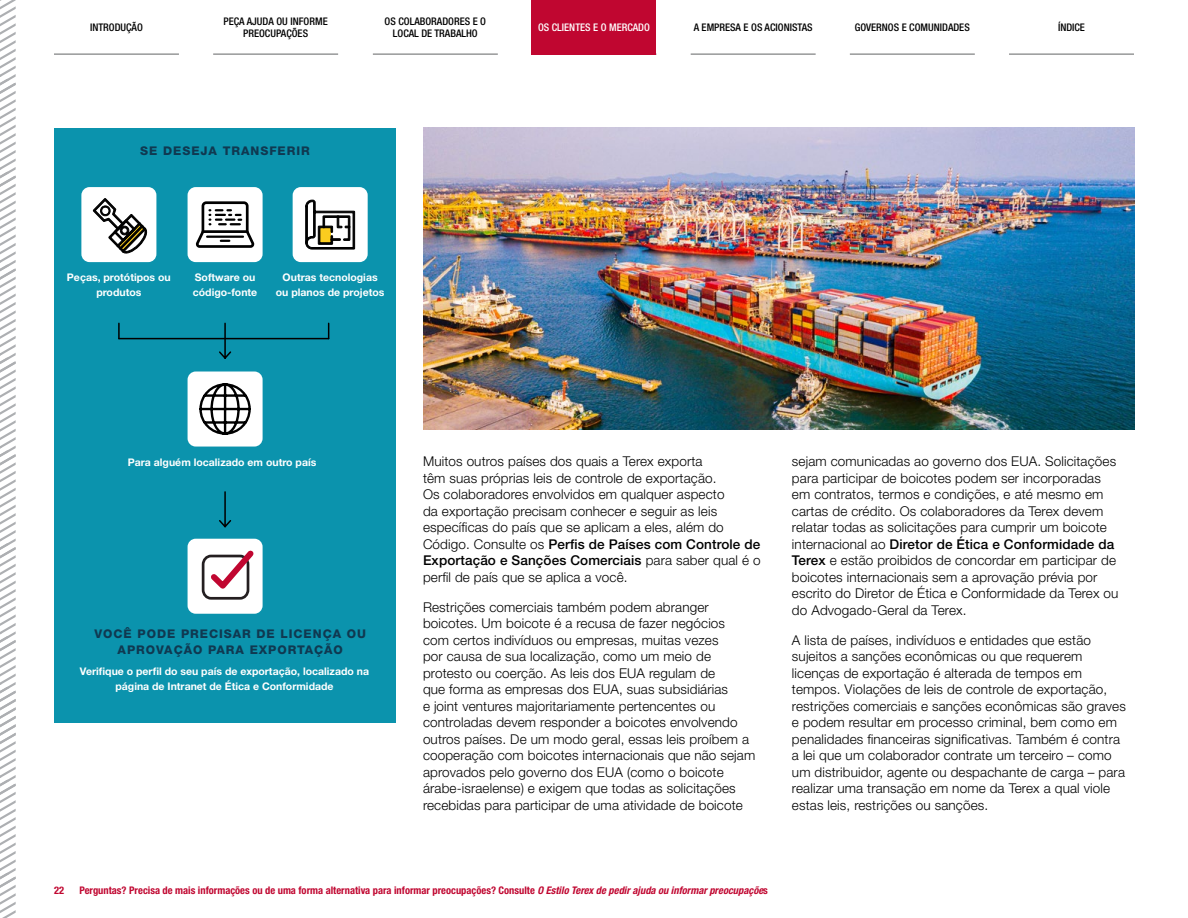
<style>
.page{position:relative;width:1188px;height:918px;background:#fff}
.page>*{position:absolute;margin:0;border:0;box-sizing:border-box;transform-origin:0 0}
.t1{font:300 13.5px/16.5px "Helvetica Neue LT Std";letter-spacing:.01em;color:#000}
.t2{font:800 12px/16.5px "Helvetica Neue LT Std";letter-spacing:.08em;color:#103951;text-align:center}
.t3{font:700 10.5px/15px "Helvetica Neue LT Std";color:#fff;text-align:center}
.t4{font:700 condensed 10.5px "Helvetica Neue LT Std";color:#c00630}
.t5{font:500 condensed 10.5px/12px "Helvetica Neue LT Std";color:#000;text-align:center}
.t6{font:500 condensed 10.5px "Helvetica Neue LT Std";color:#fff}
.s1{font-weight:500}
.s2{font-style:italic}
</style>
<div class="page">
<div style="left:54px;top:128px;width:342px;height:594px;background:#0b93ad"></div>
<div style="left:81px;top:187px;width:75px;height:75px;background:#fff;border-radius:8px"></div>
<svg style="left:92px;top:198px;width:56px;height:56px"></svg>
<img style="left:423px;top:127px;width:711px;height:303px">
<div style="left:188px;top:187px;width:75px;height:75px;background:#fff;border-radius:8px"></div>
<div style="left:293px;top:187px;width:75px;height:75px;background:#fff;border-radius:8px"></div>
<svg style="left:196px;top:201px;width:57px;height:47px"></svg>
<svg style="left:305px;top:199px;width:50px;height:51px"></svg>
<div style="left:188px;top:372px;width:75px;height:75px;background:#fff;border-radius:8px"></div>
<svg style="left:199px;top:383px;width:52px;height:52px"></svg>
<div style="left:188px;top:539px;width:75px;height:75px;background:#fff;border-radius:8px"></div>
<div style="left:202px;top:555px;width:47px;height:45px;border:3px solid #241f21;border-radius:8px"></div>
<svg style="left:205px;top:550px;width:49px;height:44px"></svg>
<svg style="left:218px;top:322px;width:15px;height:37px"></svg>
<svg style="left:219px;top:491px;width:13px;height:37px"></svg>
<svg style="left:118px;top:323px;width:2px;height:16px"></svg>
<hr style="left:119px;top:338px;width:210px;height:1px;background:#000">
<svg style="left:328px;top:323px;width:1px;height:15px"></svg>
<hr style="left:213px;top:54px;width:125px;height:1px;background:#636466">
<hr style="left:54px;top:54px;width:125px;height:1px;background:#636466">
<hr style="left:691px;top:54px;width:125px;height:1px;background:#636466">
<hr style="left:1009px;top:54px;width:125px;height:1px;background:#636466">
<hr style="left:850px;top:54px;width:125px;height:1px;background:#636466">
<hr style="left:373px;top:54px;width:125px;height:1px;background:#636466">
<svg style="left:0;top:0;width:16px;height:918px"></svg>
<div style="left:532px;top:0;width:124px;height:55px;background:#c00630"></div>
<p class="t5" style="left:224px;top:15px;width:106px">PEÇA AJUDA OU INFORME<br>PREOCUPAÇÕES</p>
<p class="t5" style="left:385px;top:15px;width:103px">OS COLABORADORES E O<br>LOCAL DE TRABALHO</p>
<p class="t5" style="left:90px;top:21px;width:54px">INTRODUÇÃO</p>
<p class="t5" style="left:694px;top:21px;width:121px">A EMPRESA E OS ACIONISTAS</p>
<p class="t5" style="left:855px;top:21px;width:116px">GOVERNOS E COMUNIDADES</p>
<p class="t5" style="left:1058px;top:21px;width:29px">ÍNDICE</p>
<p class="t6" style="left:538px;top:21px;width:113px">OS CLIENTES E O MERCADO</p>
<p class="t2" style="left:140px;top:143px;width:171px">SE DESEJA TRANSFERIR</p>
<p class="t3" style="left:67px;top:270px;width:105px">Peças, protótipos ou produtos</p>
<p class="t3" style="left:193px;top:270px;width:66px;text-align:left">Software ou código-fonte</p>
<p class="t3" style="left:276px;top:270px;width:110px">Outras tecnologias ou planos de projetos</p>
<p class="t3" style="left:128px;top:454px;width:190px">Para alguém localizado em outro país</p>
<p class="t2" style="left:95px;top:625px;width:273px">VOCÊ PODE PRECISAR DE LICENÇA OU<br>APROVAÇÃO PARA EXPORTAÇÃO</p>
<p class="t3" style="left:80px;top:663px;width:291px">Verifique o perfil do seu país de exportação, localizado na página de Intranet de Ética e Conformidade</p>
<p class="t1" style="left:423px;top:453px;width:339px">Muitos outros países dos quais a Terex exporta<br>têm suas próprias leis de controle de exportação.<br>Os colaboradores envolvidos em qualquer aspecto<br>da exportação precisam conhecer e seguir as leis específicas do país que se aplicam a eles, além do Código. Consulte os <span class="s1">Perfis de Países com Controle de Exportação e Sanções Comerciais</span> para saber qual é o perfil de país que se aplica a você.</p>
<p class="t1" style="left:423px;top:598px;width:334px">Restrições comerciais também podem abranger boicotes. Um boicote é a recusa de fazer negócios<br>com certos indivíduos ou empresas, muitas vezes<br>por causa de sua localização, como um meio de protesto ou coerção. As leis dos EUA regulam de<br>que forma as empresas dos EUA, suas subsidiárias<br>e joint ventures majoritariamente pertencentes ou controladas devem responder a boicotes envolvendo outros países. De um modo geral, essas leis proíbem a cooperação com boicotes internacionais que não sejam aprovados pelo governo dos EUA (como o boicote árabe-israelense) e exigem que todas as solicitações recebidas para participar de uma atividade de boicote</p>
<p class="t1" style="left:792px;top:453px;width:328px">sejam comunicadas ao governo dos EUA. Solicitações para participar de boicotes podem ser incorporadas em contratos, termos e condições, e até mesmo em cartas de crédito. Os colaboradores da Terex devem relatar todas as solicitações para cumprir um boicote internacional ao <span class="s1">Diretor de Ética e Conformidade da Terex</span> e estão proibidos de concordar em participar de boicotes internacionais sem a aprovação prévia por escrito do Diretor de Ética e Conformidade da Terex ou do Advogado-Geral da Terex.</p>
<p class="t1" style="left:792px;top:631px;width:335px">A lista de países, indivíduos e entidades que estão sujeitos a sanções econômicas ou que requerem licenças de exportação é alterada de tempos em tempos. Violações de leis de controle de exportação, restrições comerciais e sanções econômicas são graves e podem resultar em processo criminal, bem como em penalidades financeiras significativas. Também é contra a lei que um colaborador contrate um terceiro – como um distribuidor, agente ou despachante de carga – para realizar uma transação em nome da Terex a qual viole estas leis, restrições ou sanções.</p>
<p class="t4" style="left:54px;top:884px;width:12px">22</p>
<p class="t4" style="left:80px;top:884px;width:690px">Perguntas? Precisa de mais informações ou de uma forma alternativa para informar preocupações? Consulte <span class="s2">O Estilo Terex de pedir ajuda ou informar preocupaçõe</span>s</p>
</div>
